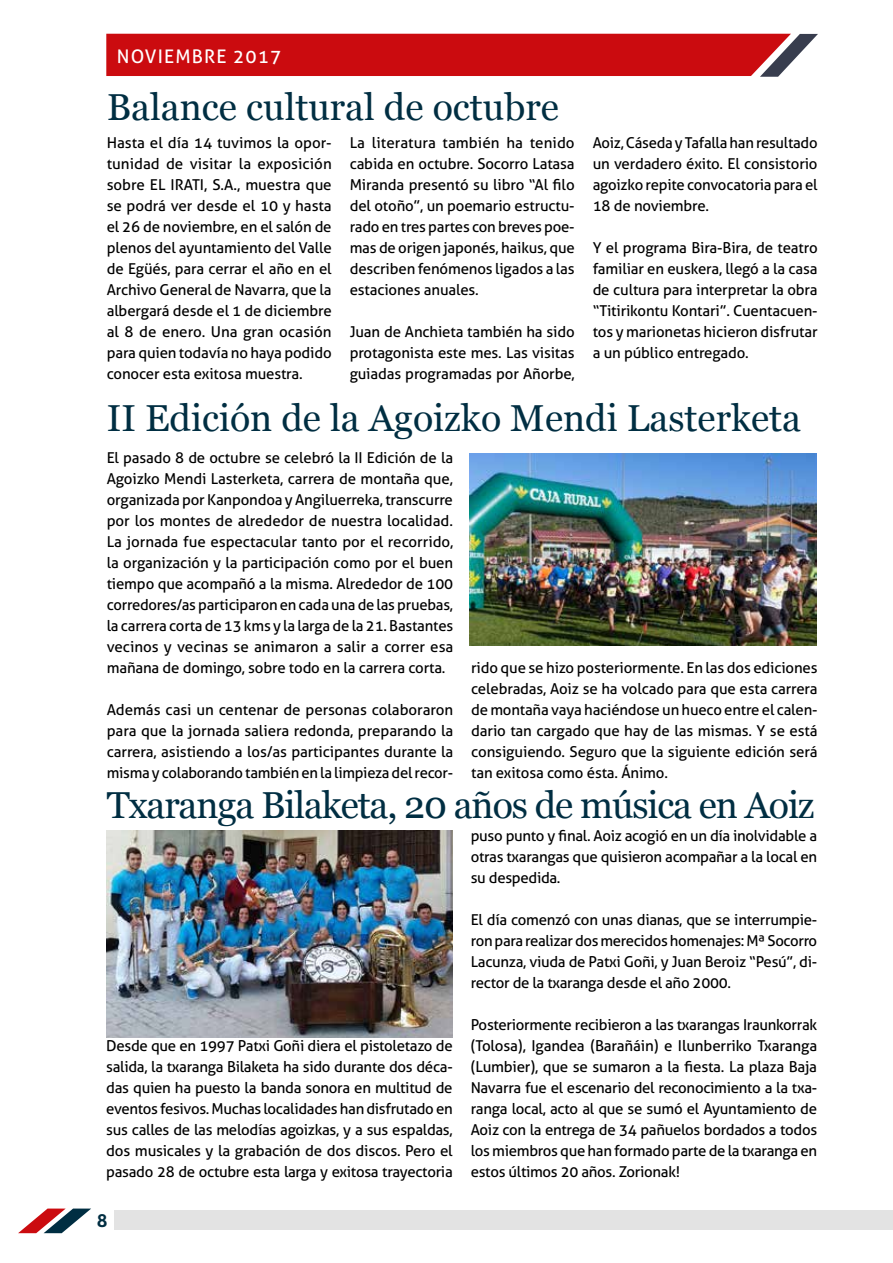
<style>
.page{position:relative;width:893px;height:1263px;background:#fff}
.page>*{position:absolute;margin:0;border:0;box-sizing:border-box;transform-origin:0 0}
.t1{font:37.5px "Georgia";color:#002e42}
.t2{font:37.5px "Georgia";letter-spacing:-.03em;color:#002e42}
.t3{font:18.75px "Aller";letter-spacing:.06em;color:#fff}
.t4{font:700 18px "Aller";color:#002e42}
.t5{font:15px/21px "Aller";letter-spacing:-.015em;color:#000;text-align:justify}
</style>
<div class="page">
<div style="left:115px;top:1211px;width:778px;height:19px;background:#e3e3e3"></div>
<svg style="left:18px;top:1208px;width:73px;height:25px"></svg>
<svg style="left:106px;top:34px;width:712px;height:43px;background:#ca1b1f"></svg>
<img style="left:469px;top:453px;width:347px;height:193px">
<img style="left:106px;top:830px;width:347px;height:207px">
<p class="t3" style="left:117px;top:45px;width:61px">noviemb</p>
<p class="t3" style="left:204px;top:45px;width:79px">re 2017</p>
<h1 class="t1" style="left:107px;top:84px;width:454px">Balance cultural de octubre</h1>
<p class="t5" style="left:107px;top:132px;width:227px">Hasta el día 14 tuvimos la opor&shy;tunidad de visitar la exposición sobre EL I RATI, S.A., muestra que se podrá ver desde el 10 y hasta el 26 de noviembre, en el salón de plenos del ayuntamiento del Valle de Egüés, para cerrar el año en el Archivo General de Navarra, que la albergará desde el 1 de diciembre al 8 de enero. U na gran ocasión para quien todavía no haya podido conocer esta exitosa muestra.</p>
<p class="t5" style="left:350px;top:132px;width:227px">La literatura también ha tenido cabida en octubre. Socorro Latasa Miranda presentó su libro “Al filo del otoño”, un poemario estructu&shy;rado en tres partes con breves poe&shy;mas de origen japonés, haikus, que describen fenómenos ligados a las estaciones anuales.</p>
<p class="t5" style="left:350px;top:321px;width:226px">Juan de Anchieta también ha sido protagonista este mes. Las visitas guiadas programadas por Añorbe,</p>
<p class="t5" style="left:593px;top:132px;width:226px">Aoiz, Cáseda y Tafalla han resultado un verdadero éxito. El consistorio agoizko repite convocatoria para el 18 de noviembre.</p>
<p class="t5" style="left:593px;top:237px;width:226px">Y el programa Bira-Bira, de teatro familiar en euskera, llegó a la casa de cultura para interpretar la obra “Titirikontu Kontari”. Cuentacuen&shy;tos y marionetas hicieron disfrutar a un público entregado.</p>
<h1 class="t1" style="left:107px;top:395px;width:696px">II Edición de la Agoizko Mendi Lasterketa</h1>
<p class="t5" style="left:107px;top:447px;width:348px">El pasado 8 de octubre se celebró la II Edición de la Agoizko Mendi Lasterketa, carrera de montaña que, organizada por Kanpondoa y Angiluerreka, transcurre por los montes de alrededor de nuestra localidad.<br>La jornada fue espectacular tanto por el recorrido, la organización y la participación como por el buen tiempo que acompañó a la misma. Alrededor de 100 corredores/as participaron en cada una de las pruebas, la carrera corta de 13 kms y la larga de la 21. Bastantes vecinos y vecinas se animaron a salir a correr esa mañana de domingo, sobre todo en la carrera corta.</p>
<p class="t5" style="left:107px;top:699px;width:348px">Además casi un centenar de personas colaboraron para que la jornada saliera redonda, preparando la carrera, asistiendo a los/as participantes durante la misma y colaborando también en la limpieza del recor-</p>
<p class="t5" style="left:471px;top:657px;width:348px">rido que se hizo posteriormente. En las dos ediciones celebradas, Aoiz se ha volcado para que esta carrera de montaña vaya haciéndose un hueco entre el calen&shy;dario tan cargado que hay de las mismas. Y se está consiguiendo. Seguro que la siguiente edición será tan exitosa como ésta. Ánimo.</p>
<h1 class="t2" style="left:107px;top:782px;width:709px">Txaranga Bilaketa, 20 años de música en Aoiz</h1>
<p class="t5" style="left:106px;top:1035px;width:348px">Desde que en 1997 Patxi Goñi diera el pistoletazo de salida, la txaranga Bilaketa ha sido durante dos déca&shy;das quien ha puesto la banda sonora en multitud de eventos fesivos. Muchas localidades han disfrutado en sus calles de las melodías agoizkas, y a sus espaldas, dos musicales y la grabación de dos discos. Pero el pasado 28 de octubre esta larga y exitosa trayectoria</p>
<p class="t4" style="left:97px;top:1209px;width:12px">8</p>
<p class="t5" style="left:471px;top:825px;width:348px">puso punto y final. Aoiz acogió en un día inolvidable a otras txarangas que quisieron acompañar a la local en su despedida.</p>
<p class="t5" style="left:471px;top:909px;width:348px">El día comenzó con unas dianas, que se interrumpie&shy;ron para realizar dos merecidos homenajes: Mª Socorro Lacunza, viuda de Patxi Goñi, y Juan Beroiz “Pesú”, di&shy;rector de la txaranga desde el año 2000.</p>
<p class="t5" style="left:471px;top:1014px;width:348px">Posteriormente recibieron a las txarangas I raunkorrak (Tolosa), Igandea (Barañáin) e I lunberriko Txaranga (Lumbier), que se sumaron a la fiesta. La plaza Baja Navarra fue el escenario del reconocimiento a la txa&shy;ranga local, acto al que se sumó el Ayuntamiento de Aoiz con la entrega de 34 pañuelos bordados a todos los miembros que han formado parte de la txaranga en estos últimos 20 años. Zorionak!</p>
</div>
